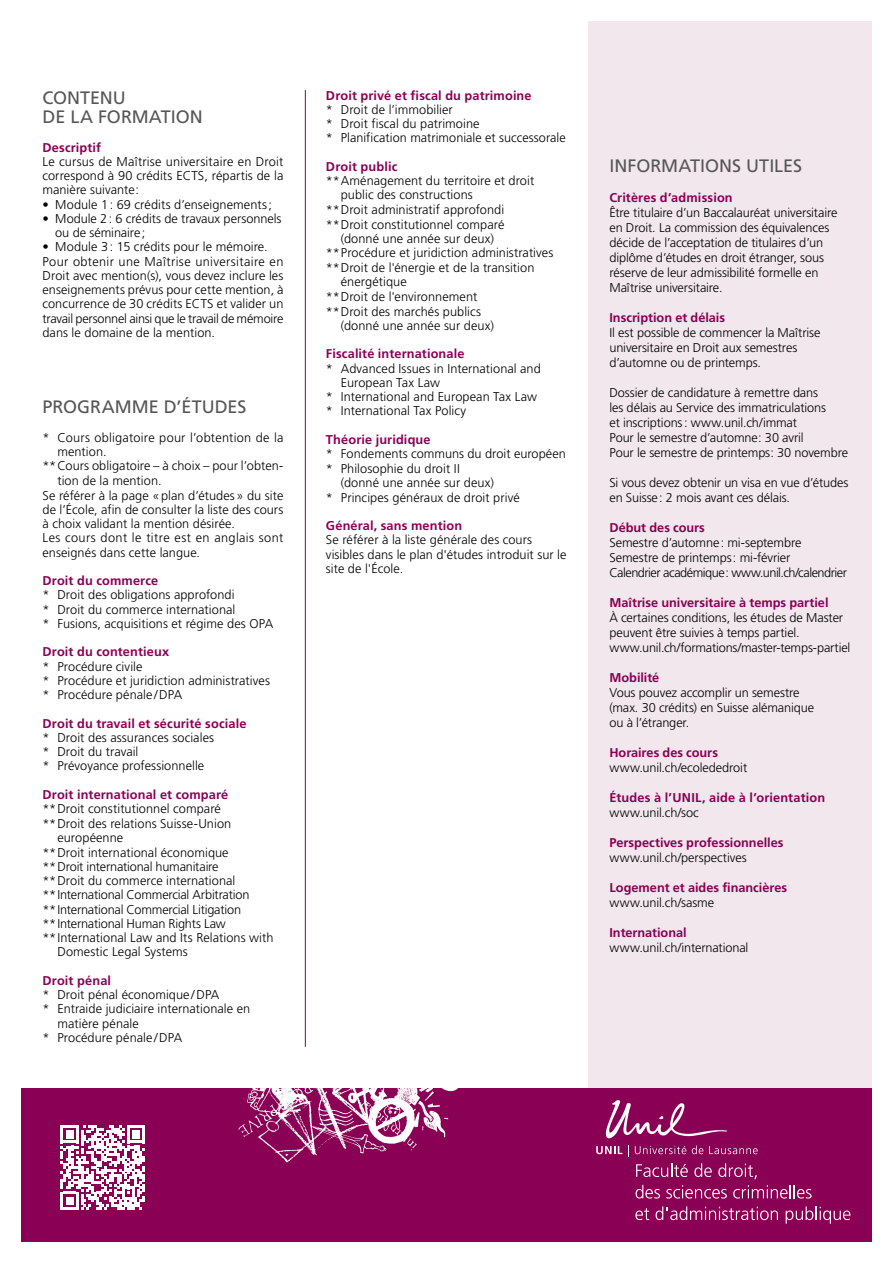
<style>
.page{position:relative;width:893px;height:1263px;background:#fff}
.page>*{position:absolute;margin:0;border:0;box-sizing:border-box;transform-origin:0 0}
.Sous-titre_1_orange{font:18px "Frutiger LT Std";color:#565656}
.t1{font:300 12.75px/14.2px "Frutiger LT Std";color:#000}
.t2{font:700 12.75px "Frutiger LT Std";letter-spacing:.005em;color:#8a0054}
.t3{font:300 12.75px/14.2px "Frutiger LT Std";letter-spacing:.025em;color:#000}
.t4{font:300 12.75px "Frutiger LT Std";letter-spacing:-.04em;color:#000}
.t5{font:300 12.75px "Frutiger LT Std";letter-spacing:-.02em;color:#000}
</style>
<div class="page">
<div style="left:588px;top:21px;width:284px;height:1068px;background:#f1e7ec"></div>
<div style="left:21px;top:1089px;width:851px;height:153px;background:#8a0054"></div>
<img style="left:230px;top:1031px;width:285px;height:132px">
<hr style="left:305px;top:90px;width:1px;height:957px;background:#8a0054">
<svg style="left:636px;top:1163px;width:52px;height:14px"></svg>
<svg style="left:694px;top:1163px;width:18px;height:14px"></svg>
<svg style="left:718px;top:1163px;width:39px;height:16px"></svg>
<svg style="left:636px;top:1185px;width:24px;height:13px"></svg>
<svg style="left:666px;top:1185px;width:61px;height:13px"></svg>
<svg style="left:733px;top:1185px;width:79px;height:13px"></svg>
<svg style="left:635px;top:1208px;width:14px;height:12px"></svg>
<svg style="left:655px;top:1206px;width:123px;height:14px"></svg>
<svg style="left:786px;top:1206px;width:64px;height:18px"></svg>
<svg style="left:596px;top:1100px;width:162px;height:57px"></svg>
<svg style="left:61px;top:1125px;width:84px;height:84px"></svg>
<p class="Sous-titre_1_orange" style="left:43px;top:87px;width:85px">CONTENU</p>
<p class="Sous-titre_1_orange" style="left:43px;top:106px;width:162px">DE LA FORMATION</p>
<p class="t2" style="left:43px;top:140px;width:60px">Descriptif</p>
<p class="t1" style="left:43px;top:154px;width:242px;text-align:justify">Le cursus de Maîtrise universitaire en Droit correspond à 90 crédits ECTS, répartis de la manière suivante:</p>
<p class="t1" style="left:43px;top:197px;width:231px">• Module 1: 69 crédits d’enseignements;</p>
<p class="t1" style="left:55px;top:211px;width:228px;text-indent:-13px">• Module 2: 6 crédits de travaux personnels ou de séminaire;</p>
<p class="t1" style="left:43px;top:240px;width:227px">• Module 3: 15 crédits pour le mémoire.</p>
<p class="t1" style="left:43px;top:254px;width:242px;text-align:justify">Pour obtenir une Maîtrise universitaire en Droit avec mention(s), vous devez inclure les enseignements prévus pour cette mention, à concurrence de 30 crédits ECTS et valider un travail personnel ainsi que le travail de mémoire dans le domaine de la mention.</p>
<p class="Sous-titre_1_orange" style="left:43px;top:396px;width:205px">PROGRAMME D’ÉTUDES</p>
<p class="t1" style="left:57px;top:430px;width:227px;text-indent:-15px">* Cours obligatoire pour l’obtention de la mention.</p>
<p class="t1" style="left:57px;top:459px;width:227px;text-indent:-15px">**Cours obligatoire – à choix – pour l’obten&shy;tion de la mention.</p>
<p class="t1" style="left:43px;top:488px;width:242px;text-align:justify">Se référer à la page «plan d’études» du site de l’École, afin de consulter la liste des cours à choix validant la mention désirée.</p>
<p class="t3" style="left:43px;top:531px;width:242px">Les cours dont le titre est en anglais sont enseignés dans cette langue.</p>
<p class="t2" style="left:43px;top:573px;width:117px">Droit du commerce</p>
<p class="t1" style="left:43px;top:588px;width:194px">* Droit des obligations approfondi</p>
<p class="t1" style="left:43px;top:602px;width:194px">* Droit du commerce international</p>
<p class="t1" style="left:43px;top:616px;width:232px">* Fusions, acquisitions et régime des OPA</p>
<p class="t2" style="left:43px;top:644px;width:128px">Droit du contentieux</p>
<p class="t1" style="left:43px;top:659px;width:102px">* Procédure civile</p>
<p class="t1" style="left:43px;top:673px;width:229px">* Procédure et juridiction administratives</p>
<p class="t1" style="left:43px;top:688px;width:141px">* Procédure pénale/DPA</p>
<p class="t2" style="left:43px;top:716px;width:206px">Droit du travail et sécurité sociale</p>
<p class="t1" style="left:43px;top:730px;width:173px">* Droit des assurances sociales</p>
<p class="t1" style="left:43px;top:745px;width:97px">* Droit du travail</p>
<p class="t1" style="left:43px;top:759px;width:163px">* Prévoyance professionnelle</p>
<p class="t2" style="left:43px;top:787px;width:187px">Droit international et comparé</p>
<p class="t1" style="left:43px;top:802px;width:180px">**Droit constitutionnel comparé</p>
<p class="t1" style="left:57px;top:817px;width:175px;text-indent:-15px">**Droit des relations Suisse-Union européenne</p>
<p class="t1" style="left:43px;top:845px;width:188px">**Droit international économique</p>
<p class="t5" style="left:43px;top:859px;width:178px">**Droit international humanitaire</p>
<p class="t1" style="left:43px;top:874px;width:194px">**Droit du commerce international</p>
<p class="t1" style="left:43px;top:888px;width:208px">**International Commercial Arbitration</p>
<p class="t1" style="left:43px;top:902px;width:200px">**International Commercial Litigation</p>
<p class="t1" style="left:43px;top:916px;width:185px">**International Human Rights Law</p>
<p class="t1" style="left:57px;top:931px;width:218px;text-indent:-15px">**International Law and Its Relations with<br>Domestic Legal Systems</p>
<p class="t2" style="left:43px;top:973px;width:70px">Droit pénal</p>
<p class="t1" style="left:43px;top:988px;width:178px">* Droit pénal économique/DPA</p>
<p class="t1" style="left:57px;top:1002px;width:194px;text-indent:-15px">* Entraide judiciaire internationale en matière pénale</p>
<p class="t1" style="left:43px;top:1030px;width:141px">* Procédure pénale/DPA</p>
<p class="t2" style="left:326px;top:88px;width:207px">Droit privé et fiscal du patrimoine</p>
<p class="t1" style="left:326px;top:102px;width:128px">* Droit de l’immobilier</p>
<p class="t1" style="left:326px;top:117px;width:155px">* Droit fiscal du patrimoine</p>
<p class="t1" style="left:326px;top:131px;width:241px">* Planification matrimoniale et successorale</p>
<p class="t2" style="left:326px;top:159px;width:73px">Droit public</p>
<p class="t1" style="left:341px;top:174px;width:195px;text-indent:-15px">**Aménagement du territoire et droit public des constructions</p>
<p class="t1" style="left:326px;top:202px;width:180px">**Droit administratif approfondi</p>
<p class="t1" style="left:326px;top:217px;width:180px;text-align:center">**Droit constitutionnel comparé (donné une année sur deux)</p>
<p class="t1" style="left:326px;top:246px;width:229px">**Procédure et juridiction administratives</p>
<p class="t1" style="left:341px;top:261px;width:195px;text-indent:-15px">**Droit de l'énergie et de la transition énergétique</p>
<p class="t1" style="left:326px;top:289px;width:153px">**Droit de l'environnement</p>
<p class="t1" style="left:341px;top:304px;width:155px;text-indent:-15px">**Droit des marchés publics (donné une année sur deux)</p>
<p class="t2" style="left:326px;top:346px;width:140px">Fiscalité internationale</p>
<p class="t1" style="left:341px;top:361px;width:202px;text-indent:-15px">* Advanced Issues in International and<br>European Tax Law</p>
<p class="t1" style="left:326px;top:390px;width:213px">* International and European Tax Law</p>
<p class="t1" style="left:326px;top:404px;width:142px">* International Tax Policy</p>
<p class="t2" style="left:326px;top:432px;width:106px">Théorie juridique</p>
<p class="t1" style="left:326px;top:447px;width:241px">* Fondements communs du droit européen</p>
<p class="t1" style="left:341px;top:462px;width:155px;text-indent:-15px">* Philosophie du droit II (donné une année sur deux)</p>
<p class="t1" style="left:326px;top:490px;width:195px">* Principes généraux de droit privé</p>
<p class="t2" style="left:326px;top:518px;width:138px">Général, sans mention</p>
<p class="t1" style="left:326px;top:533px;width:242px">Se référer à la liste générale des cours visibles dans le plan d'études introduit sur le site de l'École.</p>
<p class="Sous-titre_1_orange" style="left:609px;top:155px;width:194px">INFORMATIONS UTILES</p>
<p class="t2" style="left:609px;top:190px;width:125px">Critères d’admission</p>
<p class="t1" style="left:609px;top:205px;width:230px;line-height:15px">Être titulaire d’un Baccalauréat universitaire en Droit. La commission des équivalences décide de l’acceptation de titulaires d’un diplôme d’études en droit étranger, sous réserve de leur admissibilité formelle en Maîtrise universitaire.</p>
<p class="t2" style="left:609px;top:310px;width:117px">Inscription et délais</p>
<p class="t1" style="left:609px;top:325px;width:213px;line-height:15px">Il est possible de commencer la Maîtrise universitaire en Droit aux semestres d’automne ou de printemps.</p>
<p class="t1" style="left:609px;top:385px;width:218px;line-height:15px">Dossier de candidature à remettre dans les délais au Service des immatriculations et inscriptions : www.unil.ch/immat</p>
<p class="t1" style="left:609px;top:431px;width:196px">Pour le semestre d’automne: 30 avril</p>
<p class="t1" style="left:609px;top:446px;width:240px">Pour le semestre de printemps: 30 novembre</p>
<p class="t1" style="left:609px;top:475px;width:241px;line-height:15px">Si vous devez obtenir un visa en vue d’études en Suisse: 2 mois avant ces délais.</p>
<p class="t2" style="left:609px;top:520px;width:97px">Début des cours</p>
<p class="t1" style="left:609px;top:536px;width:194px">Semestre d’automne: mi-septembre</p>
<p class="t1" style="left:609px;top:551px;width:183px">Semestre de printemps: mi-février</p>
<p class="t4" style="left:609px;top:565px;width:239px">Calendrier académique: www.unil.ch/calendrier</p>
<p class="t2" style="left:609px;top:595px;width:221px">Maîtrise universitaire à temps partiel</p>
<p class="t1" style="left:609px;top:610px;width:235px;line-height:15px">À certaines conditions, les études de Master peuvent être suivies à temps partiel.</p>
<p class="t1" style="left:609px;top:641px;width:242px">www.unil.ch/formations/master-temps-partiel</p>
<p class="t2" style="left:609px;top:670px;width:51px">Mobilité</p>
<p class="t1" style="left:609px;top:685px;width:206px;line-height:15px">Vous pouvez accomplir un semestre (max. 30 crédits) en Suisse alémanique ou à l’étranger.</p>
<p class="t2" style="left:609px;top:745px;width:110px">Horaires des cours</p>
<p class="t1" style="left:609px;top:761px;width:139px">www.unil.ch/ecolededroit</p>
<p class="t2" style="left:609px;top:790px;width:217px">Études à l’UNIL, aide à l’orientation</p>
<p class="t1" style="left:609px;top:806px;width:91px">www.unil.ch/soc</p>
<p class="t2" style="left:609px;top:835px;width:176px">Perspectives professionnelles</p>
<p class="t1" style="left:609px;top:851px;width:139px">www.unil.ch/perspectives</p>
<p class="t2" style="left:609px;top:880px;width:179px">Logement et aides financières</p>
<p class="t1" style="left:609px;top:896px;width:106px">www.unil.ch/sasme</p>
<p class="t2" style="left:609px;top:925px;width:79px">International</p>
<p class="t1" style="left:609px;top:941px;width:141px">www.unil.ch/international</p>
</div>
